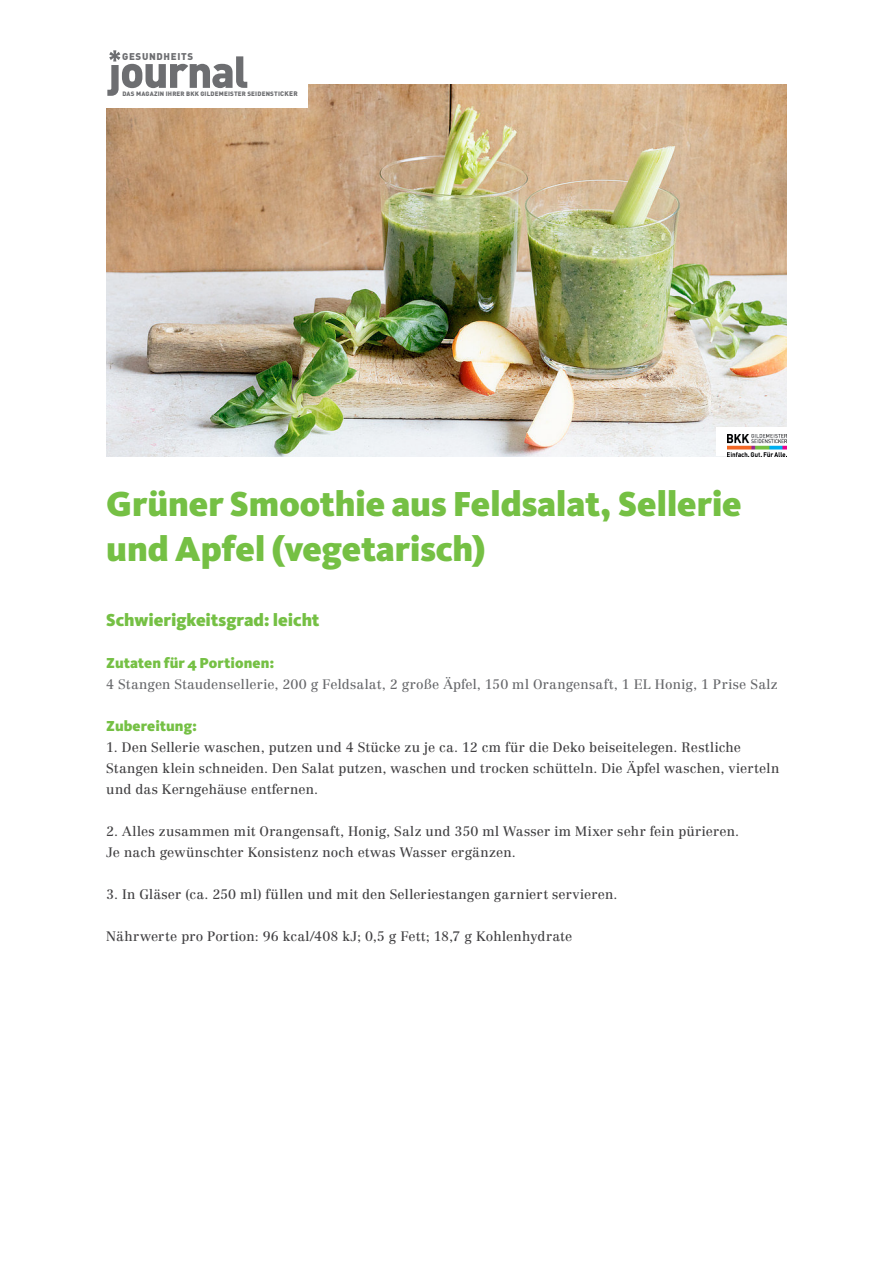
<style>
.page{position:relative;width:893px;height:1263px;background:#fff}
.page>*{position:absolute;margin:0;border:0;box-sizing:border-box;transform-origin:0 0}
.t1{font:900 36px/45px "Kievit OT";letter-spacing:-.005em;color:#75c044}
.t2{font:900 18px "Kievit OT";letter-spacing:-.005em;color:#75c044}
.t3{font:900 15px "Kievit OT";letter-spacing:.005em;color:#75c044}
.t4{font:13.5px/21px "Centennial LT Std";letter-spacing:.01em;color:#414042}
.t5{font:13.5px "Centennial LT Std";letter-spacing:.005em;color:#67686b}
.t6{font:900 9.75px "DIN";letter-spacing:.07em;color:#6d6e71}
.t7{font:900 6.3px "DIN";letter-spacing:.03em;color:#6d6e71}
.s1{font-size:6.6px}
</style>
<div class="page">
<img style="left:106px;top:85px;width:681px;height:371px">
<div style="left:100px;top:41px;width:208px;height:67px;background:#fff"></div>
<svg style="left:107px;top:50px;width:140px;height:46px"></svg>
<div style="left:716px;top:427px;width:71px;height:29px;background:#fff"></div>
<img style="left:728px;top:435px;width:59px;height:21px">
<p class="t6" style="left:122px;top:50px;width:73px">GESUNDHEITS</p>
<p class="t7" style="left:122px;top:89px;width:177px">DAS MAGAZIN IHRER BKK GILDEMEISTER SEIDENSTI<span class="s1">CKER</span></p>
<h1 class="t1" style="left:106px;top:482px;width:637px">Grüner Smoothie aus Feldsalat, Sellerie und Apfel (vegetarisch)</h1>
<h2 class="t2" style="left:106px;top:609px;width:215px">Schwierigkeitsgrad: leicht</h2>
<p class="t3" style="left:106px;top:654px;width:170px">Zutaten für 4 Portionen:</p>
<p class="t5" style="left:106px;top:676px;width:673px">4 Stangen Staudensellerie, 200 g Feldsalat, 2 große Äpfel, 150 ml Orangensaft, 1 EL Honig, 1 Prise Salz</p>
<p class="t3" style="left:106px;top:717px;width:92px">Zubereitung:</p>
<p class="t4" style="left:106px;top:737px;width:674px">1. Den Sellerie waschen, putzen und 4 Stücke zu je ca. 12 cm für die Deko beiseitelegen. Restliche<br>Stangen klein schneiden. Den Salat putzen, waschen und trocken schütteln. Die Äpfel waschen, vierteln und das Kerngehäuse entfernen.</p>
<p class="t4" style="left:106px;top:821px;width:634px">2. Alles zusammen mit Orangensaft, Honig, Salz und 350 ml Wasser im Mixer sehr fein pürieren.<br>Je nach gewünschter Konsistenz noch etwas Wasser ergänzen.</p>
<p class="t4" style="left:106px;top:884px;width:513px">3. In Gläser (ca. 250 ml) füllen und mit den Selleriestangen garniert servieren.</p>
<p class="t4" style="left:106px;top:926px;width:468px">Nährwerte pro Portion: 96 kcal/408 kJ; 0,5 g Fett; 18,7 g Kohlenhydrate</p>
</div>
